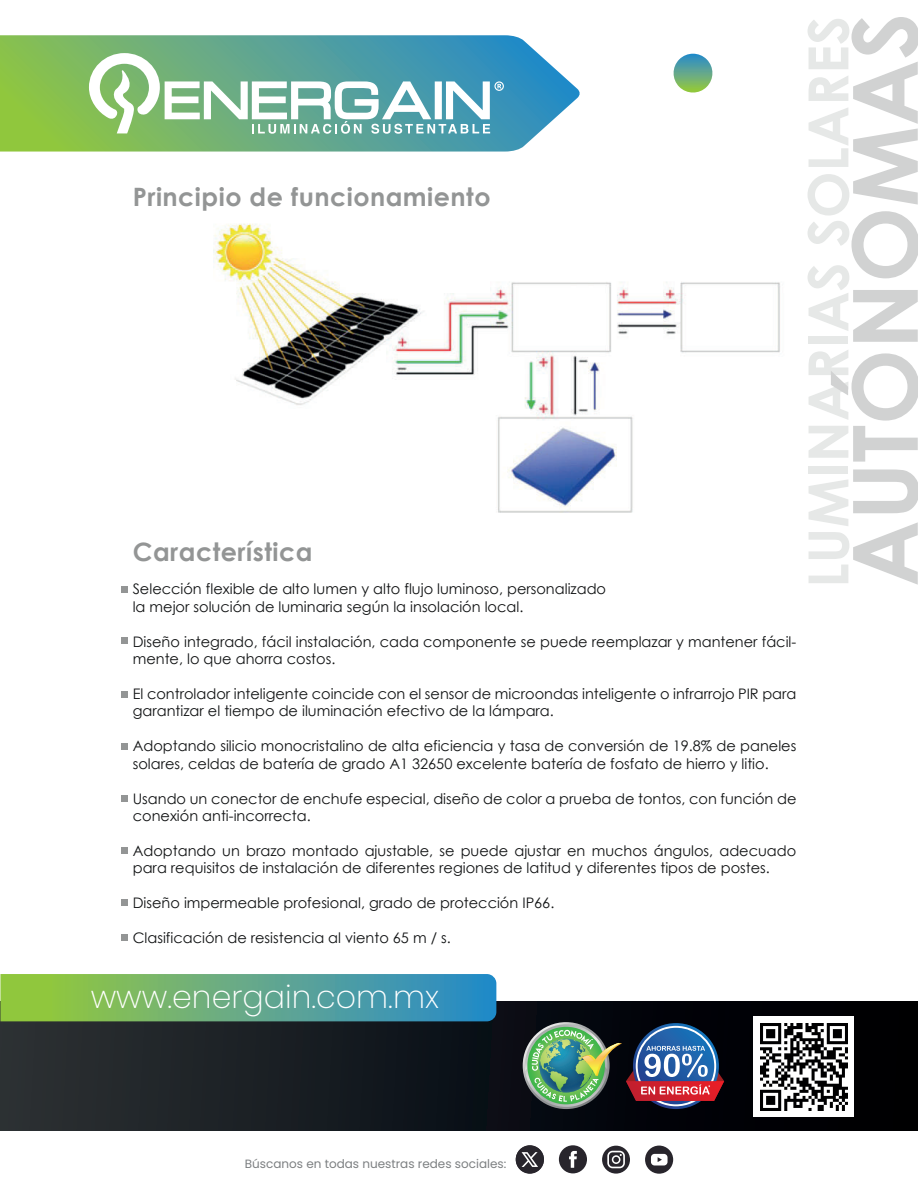
<style>
.page{position:relative;width:918px;height:1188px;background:#fff}
.page>*{position:absolute;margin:0;border:0;box-sizing:border-box;transform-origin:0 0}
.t1{font:700 90px "Century Gothic";color:#d1d2d2}
.t2{font:700 55.5px "Century Gothic";color:#e6e8e7}
.t3{font:200 31.65px "Poppins";color:#fff}
.t4{font:700 25.35px "Century Gothic";letter-spacing:.02em;color:#939595}
.t5{font:14.55px/17.4px "Century Gothic";color:#111314}
.t6{font:12px "Poppins";color:#7c7f81}
</style>
<div class="page">
<svg style="left:0;top:35px;width:580px;height:117px;background:#75b48e"></svg>
<svg style="left:89px;top:53px;width:415px;height:81px"></svg>
<div style="left:0;top:1001px;width:917px;height:129px;background:linear-gradient(to right,#293034,#000)"></div>
<svg style="left:0;top:974px;width:496px;height:47px;background:#62a984"></svg>
<img style="left:523px;top:1022px;width:201px;height:87px">
<div style="left:559px;top:1145px;width:28px;height:28px;background:#28252c;border-radius:50%"></div>
<svg style="left:569px;top:1151px;width:8px;height:17px"></svg>
<div style="left:645px;top:1146px;width:28px;height:28px;background:#28252c;border-radius:50%"></div>
<svg style="left:651px;top:1154px;width:17px;height:11px"></svg>
<svg style="left:602px;top:1146px;width:28px;height:28px"></svg>
<svg style="left:673px;top:54px;width:40px;height:39px"></svg>
<div style="left:754px;top:1017px;width:100px;height:100px;background:#fff"></div>
<img style="left:760px;top:1023px;width:87px;height:87px">
<img style="left:213px;top:223px;width:567px;height:290px">
<svg style="left:121px;top:586px;width:6px;height:6px"></svg>
<svg style="left:121px;top:637px;width:6px;height:6px"></svg>
<svg style="left:121px;top:691px;width:6px;height:6px"></svg>
<svg style="left:121px;top:795px;width:6px;height:6px"></svg>
<svg style="left:121px;top:743px;width:6px;height:6px"></svg>
<svg style="left:121px;top:847px;width:6px;height:6px"></svg>
<svg style="left:121px;top:899px;width:6px;height:6px"></svg>
<svg style="left:121px;top:935px;width:6px;height:6px"></svg>
<div style="left:516px;top:1145px;width:28px;height:29px;background:#28252c;border-radius:50%"></div>
<svg style="left:522px;top:1152px;width:16px;height:15px"></svg>
<h3 class="t4" style="left:133px;top:178px;width:359px">Principio de funcionamiento</h3>
<h3 class="t4" style="left:133px;top:532px;width:181px">Característica</h3>
<p class="t5" style="left:133px;top:580px;width:475px">Selección flexible de alto lumen y alto flujo luminoso, personalizado la mejor solución de luminaria según la insolación local.</p>
<p class="t5" style="left:133px;top:633px;width:665px">Diseño integrado, fácil instalación, cada componente se puede reemplazar y mantener fácil&shy;mente, lo que ahorra costos.</p>
<p class="t5" style="left:133px;top:685px;width:665px">El controlador inteligente coincide con el sensor de microondas inteligente o infrarrojo PIR para garantizar el tiempo de iluminación efectivo de la lámpara.</p>
<p class="t5" style="left:133px;top:737px;width:665px">Adoptando silicio monocristalino de alta eficiencia y tasa de conversión de 19.8% de paneles solares, celdas de batería de grado A1 32650 excelente batería de fosfato de hierro y litio.</p>
<p class="t5" style="left:133px;top:789px;width:665px">Usando un conector de enchufe especial, diseño de color a prueba de tontos, con función de conexión anti-incorrecta.</p>
<p class="t5" style="left:133px;top:842px;width:665px">Adoptando un brazo montado ajustable, se puede ajustar en muchos ángulos, adecuado para requisitos de instalación de diferentes regiones de latitud y diferentes tipos de postes.</p>
<p class="t5" style="left:133px;top:894px;width:423px">Diseño impermeable profesional, grado de protección IP66.</p>
<p class="t5" style="left:133px;top:929px;width:319px">Clasificación de resistencia al viento 65 m / s.</p>
<h1 class="t1" style="left:817px;top:587px;width:576px;rotate:-90deg">AUTÓNOMAS</h1>
<h2 class="t2" style="left:786px;top:588px;width:573px;rotate:-90deg">LUMINARIAS SOLARES</h2>
<h3 class="t3" style="left:91px;top:979px;width:350px">www.energain.com.mx</h3>
<p class="t6" style="left:245px;top:1157px;width:263px">Búscanos en todas nuestras redes sociales:</p>
</div>
